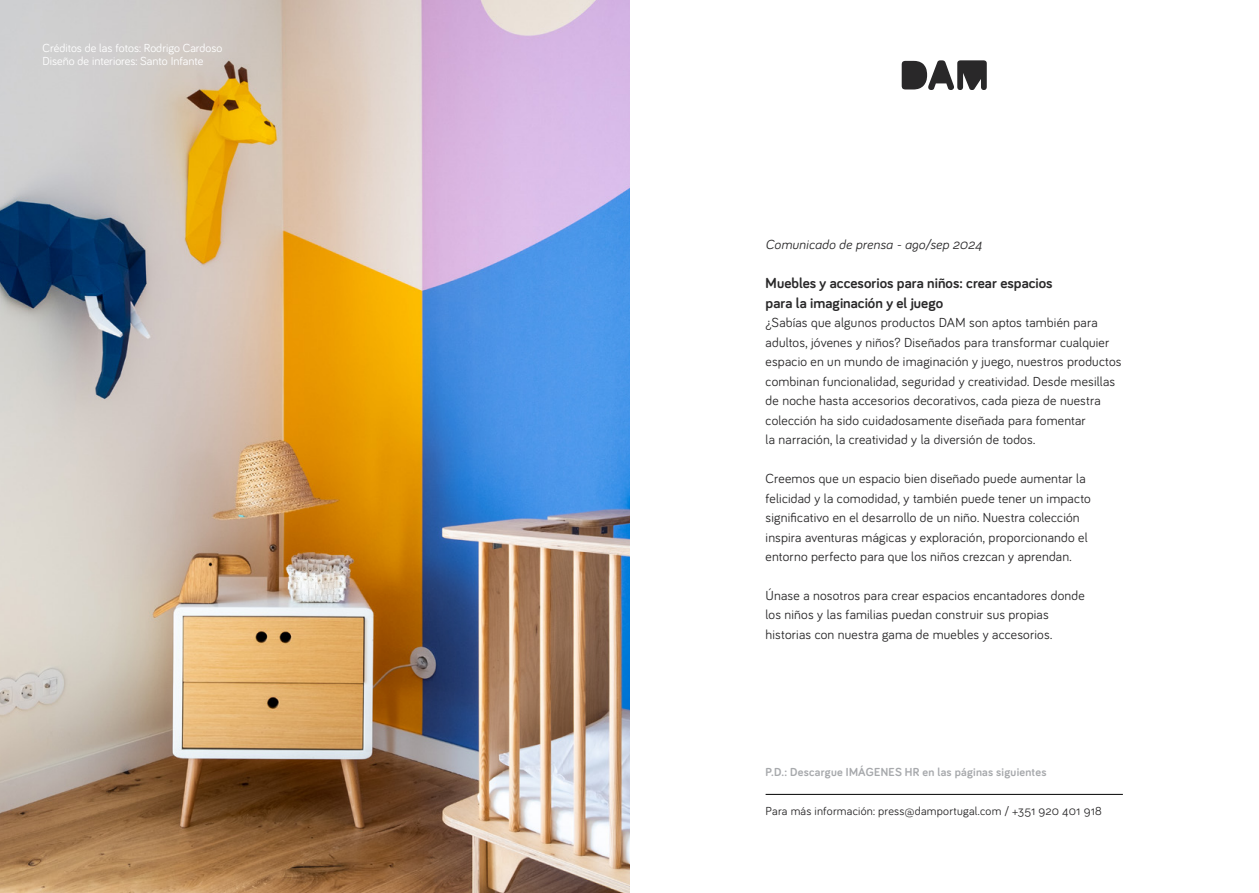
<style>
.page{position:relative;width:1259px;height:893px;background:#fff}
.page>*{position:absolute;margin:0;border:0;box-sizing:border-box;transform-origin:0 0}
.t1{font:700 15px/19.5px "Bariol";letter-spacing:.005em;color:#292829}
.t2{font:13.5px/19.5px "Bariol";letter-spacing:.015em;color:#292829}
.t3{font:italic 13.5px "Bariol";letter-spacing:.015em;color:#292829}
.t4{font:12px/13.5px "Bariol";color:#fff}
.t5{font:12px "Bariol";letter-spacing:.02em;color:#292829}
.t6{font:700 12px "Bariol";letter-spacing:.02em;color:#a7a9ac}
</style>
<div class="page">
<svg style="left:901px;top:60px;width:85px;height:30px"></svg>
<hr style="left:765px;top:794px;width:358px;height:1px;background:#000">
<img style="left:0;top:0;width:629px;height:893px">
<p class="t4" style="left:43px;top:41px;width:181px">Créditos de las fotos: Rodrigo Cardoso<br>Diseño de interiores: Santo Infante</p>
<p class="t3" style="left:765px;top:235px;width:218px">Comunicado de prensa - ago/sep 2024</p>
<p class="t1" style="left:765px;top:273px;width:288px">Muebles y accesorios para niños: crear espacios para la imaginación y el juego</p>
<p class="t2" style="left:765px;top:312px;width:357px">¿Sabías que algunos productos DAM son aptos también para adultos, jóvenes y niños? Diseñados para transformar cualquier espacio en un mundo de imaginación y juego, nuestros productos combinan funcionalidad, seguridad y creatividad. Desde mesillas de noche hasta accesorios decorativos, cada pieza de nuestra colección ha sido cuidadosamente diseñada para fomentar<br>la narración, la creatividad y la diversión de todos.</p>
<p class="t2" style="left:765px;top:468px;width:327px">Creemos que un espacio bien diseñado puede aumentar la felicidad y la comodidad, y también puede tener un impacto significativo en el desarrollo de un niño. Nuestra colección inspira aventuras mágicas y exploración, proporcionando el entorno perfecto para que los niños crezcan y aprendan.</p>
<p class="t2" style="left:765px;top:585px;width:321px">Únase a nosotros para crear espacios encantadores donde los niños y las familias puedan construir sus propias historias con nuestra gama de muebles y accesorios.</p>
<p class="t6" style="left:765px;top:763px;width:282px">P.D.: Descargue IMÁGENES HR en las páginas siguientes</p>
<p class="t5" style="left:765px;top:802px;width:338px">Para más información: press@damportugal.com / +351 920 401 918</p>
</div>
